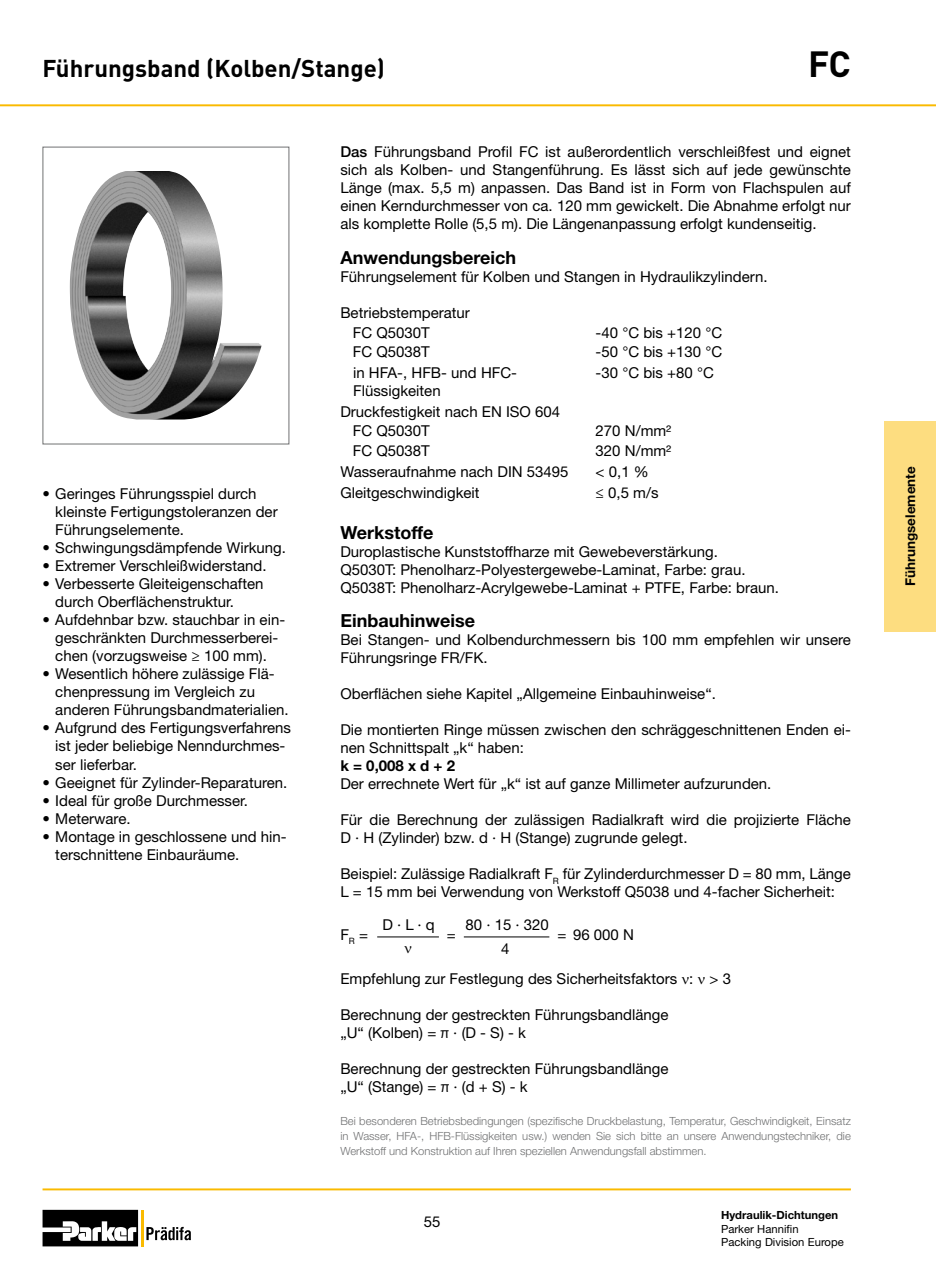
<style>
.page{position:relative;width:936px;height:1263px;background:#fff}
.page>*{position:absolute;margin:0;border:0;box-sizing:border-box;transform-origin:0 0}
.ProdName_big{font:700 36px "DINOT";color:#000}
.ProdName{font:700 24px "DINOT";color:#000}
.Fliesstext{font:700 18px "Helvetica Neue LT Std";color:#000}
.Fliesstext-2{font:15px/18px "Helvetica Neue LT Std";color:#000}
.Liste_links{font:15px/18px "Helvetica Neue LT Std";color:#000}
.Fliesstext-3{font:700 15px "Helvetica Neue LT Std";color:#000}
.Anfasser{font:700 13.5px "Helvetica Neue LT Std";color:#000}
.FootNote{font:300 11.25px/15px "Helvetica Neue LT Std";color:#707172;text-align:justify}
.Normal_reg{font:11.25px "Helvetica Neue LT Std";color:#000}
.t1{font:700 11.25px "Helvetica Neue LT Std";color:#000}
.s1{font-weight:500}
</style>
<div class="page">
<svg style="left:146px;top:1227px;width:45px;height:13px"></svg>
<svg style="left:43px;top:1210px;width:95px;height:36px"></svg>
<hr style="left:141px;top:1210px;width:2px;height:36px;background:#faba00">
<hr style="left:0;top:104px;width:935px;height:2px;background:#faba00">
<hr style="left:43px;top:1188px;width:807px;height:2px;background:#faba00">
<div style="left:884px;top:421px;width:51px;height:210px;background:#fddd80"></div>
<img style="left:70px;top:171px;width:191px;height:249px">
<hr style="left:377px;top:936px;width:62px;height:1px;background:#000">
<hr style="left:464px;top:936px;width:85px;height:1px;background:#000">
<p class="ProdName" style="left:43px;top:52px;width:344px">Führungsband (Kolben/Stange)</p>
<p class="ProdName_big" style="left:808px;top:40px;width:44px">FC</p>
<p class="Fliesstext-2" style="left:340px;top:143px;width:512px;text-align:justify"><span class="s1">Das</span> Führungsband Profil FC ist außerordentlich verschleißfest und eignet sich als Kolben- und Stangenführung. Es lässt sich auf jede gewünschte Länge (max. 5,5 m) anpassen. Das Band ist in Form von Flachspulen auf einen Kerndurchmesser von ca. 120 mm gewickelt. Die Abnahme erfolgt nur als komplette Rolle (5,5 m). Die Längenanpassung erfolgt kundenseitig.</p>
<p class="Fliesstext" style="left:340px;top:246px;width:177px">Anwendungsbereich</p>
<p class="Fliesstext-2" style="left:340px;top:267px;width:429px">Führungselement für Kolben und Stangen in Hydraulikzylindern.</p>
<p class="Fliesstext-2" style="left:340px;top:303px;width:131px">Betriebstemperatur</p>
<p class="Fliesstext-2" style="left:353px;top:323px;width:78px">FC Q5030T</p>
<p class="Fliesstext-2" style="left:353px;top:342px;width:78px">FC Q5038T</p>
<p class="Fliesstext-2" style="left:595px;top:323px;width:128px">-40 °C bis +120 °C</p>
<p class="Fliesstext-2" style="left:595px;top:342px;width:128px">-50 °C bis +130 °C</p>
<p class="Liste_links" style="left:55px;top:485px;width:224px;text-indent:-13px">• Geringes Führungsspiel durch kleinste Fertigungstoleranzen der<br>Führungselemente.</p>
<p class="Liste_links" style="left:43px;top:539px;width:245px">• Schwingungsdämpfende Wirkung.</p>
<p class="Liste_links" style="left:43px;top:557px;width:225px">• Extremer Verschleißwiderstand.</p>
<p class="Liste_links" style="left:55px;top:575px;width:210px;text-indent:-13px">• Verbesserte Gleiteigenschaften durch Oberflächenstruktur.</p>
<p class="Liste_links" style="left:43px;top:611px;width:244px;text-align:center">• Aufdehnbar bzw. stauchbar in ein&shy;geschränkten Durchmesserberei&shy;chen (vorzugsweise ≥ 100 mm).</p>
<p class="Liste_links" style="left:55px;top:665px;width:235px;text-indent:-13px">• Wesentlich höhere zulässige Flä&shy;chenpressung im Vergleich zu anderen Führungsbandmaterialien.</p>
<p class="Liste_links" style="left:55px;top:719px;width:237px;text-indent:-13px">• Aufgrund des Fertigungsverfahrens ist jeder beliebige Nenndurchmes&shy;ser lieferbar.</p>
<p class="Liste_links" style="left:43px;top:773px;width:246px">• Geeignet für Zylinder-Reparaturen.</p>
<p class="Liste_links" style="left:43px;top:791px;width:207px">• Ideal für große Durchmesser.</p>
<p class="Liste_links" style="left:43px;top:809px;width:90px">• Meterware.</p>
<p class="Liste_links" style="left:55px;top:827px;width:233px;text-indent:-13px">• Montage in geschlossene und hin&shy;terschnittene Einbauräume.</p>
<p class="Fliesstext-2" style="left:353px;top:363px;width:164px">in HFA-, HFB- und HFC-<br>Flüssigkeiten</p>
<p class="Fliesstext-2" style="left:595px;top:363px;width:120px">-30 °C bis +80 °C</p>
<p class="Fliesstext-2" style="left:340px;top:402px;width:221px">Druckfestigkeit nach EN ISO 604</p>
<p class="Fliesstext-2" style="left:353px;top:422px;width:78px">FC Q5030T</p>
<p class="Fliesstext-2" style="left:353px;top:441px;width:78px">FC Q5038T</p>
<p class="Fliesstext-2" style="left:595px;top:422px;width:77px">270 N/mm²</p>
<p class="Fliesstext-2" style="left:595px;top:441px;width:77px">320 N/mm²</p>
<p class="Fliesstext-2" style="left:340px;top:462px;width:230px">Wasseraufnahme nach DIN 53495</p>
<p class="Fliesstext-2" style="left:595px;top:462px;width:55px">&lt; 0,1 %</p>
<p class="Fliesstext-2" style="left:340px;top:484px;width:141px">Gleitgeschwindigkeit</p>
<p class="Fliesstext-2" style="left:595px;top:484px;width:64px">≤ 0,5 m/s</p>
<p class="Fliesstext" style="left:340px;top:521px;width:94px">Werkstoffe</p>
<p class="Fliesstext-2" style="left:340px;top:542px;width:379px">Duroplastische Kunststoffharze mit Gewebeverstärkung.</p>
<p class="Fliesstext-2" style="left:340px;top:560px;width:406px">Q5030T: Phenolharz-Polyestergewebe-Laminat, Farbe: grau.</p>
<p class="Fliesstext-2" style="left:340px;top:578px;width:440px">Q5038T: Phenolharz-Acrylgewebe-Laminat + PTFE, Farbe: braun.</p>
<p class="Fliesstext" style="left:340px;top:609px;width:136px">Einbauhinweise</p>
<p class="Fliesstext-2" style="left:340px;top:630px;width:512px">Bei Stangen- und Kolbendurchmessern bis 100 mm empfehlen wir unsere<br>Führungsringe FR/FK.</p>
<p class="Fliesstext-2" style="left:340px;top:684px;width:377px">Oberflächen siehe Kapitel „Allgemeine Einbauhinweise“.</p>
<p class="Fliesstext-2" style="left:340px;top:720px;width:512px">Die montierten Ringe müssen zwischen den schräggeschnittenen Enden ei&shy;nen Schnittspalt „k“ haben:</p>
<p class="Fliesstext-3" style="left:340px;top:756px;width:116px">k = 0,008 x d + 2</p>
<p class="Fliesstext-2" style="left:340px;top:774px;width:432px">Der errechnete Wert für „k“ ist auf ganze Millimeter aufzurunden.</p>
<p class="Fliesstext-2" style="left:340px;top:810px;width:512px">Für die Berechnung der zulässigen Radialkraft wird die projizierte Fläche</p>
<p class="Fliesstext-2" style="left:340px;top:828px;width:348px">D ∙ H (Zylinder) bzw. d ∙ H (Stange) zugrunde gelegt.</p>
<p class="Fliesstext-2" style="left:340px;top:864px;width:512px">Beispiel: Zulässige Radialkraft F<sub>R</sub> für Zylinderdurchmesser D = 80 mm, Länge<br>L = 15 mm bei Verwendung von Werkstoff Q5038 und 4-facher Sicherheit:</p>
<p class="Fliesstext-2" style="left:557px;top:926px;width:78px">= 96 000 N</p>
<p class="Fliesstext-2" style="left:382px;top:916px;width:54px">D · L · q</p>
<p class="Fliesstext-2" style="left:465px;top:916px;width:85px">80 · 15 · 320</p>
<p class="Fliesstext-2" style="left:340px;top:926px;width:29px">F<sub>R</sub> =</p>
<p class="Fliesstext-2" style="left:447px;top:926px;width:10px">=</p>
<p class="Fliesstext-2" style="left:501px;top:939px;width:10px">4</p>
<p class="Fliesstext-2" style="left:340px;top:969px;width:392px">Empfehlung zur Festlegung des Sicherheitsfaktors : &gt; 3</p>
<p class="Fliesstext-2" style="left:340px;top:1005px;width:329px">Berechnung der gestreckten Führungsbandlänge</p>
<p class="Fliesstext-2" style="left:340px;top:1023px;width:187px">„U“ (Kolben) = π ∙ (D - S) - k</p>
<p class="Fliesstext-2" style="left:340px;top:1059px;width:329px">Berechnung der gestreckten Führungsbandlänge</p>
<p class="Fliesstext-2" style="left:340px;top:1077px;width:189px">„U“ (Stange) = π ∙ (d + S) - k</p>
<p class="FootNote" style="left:340px;top:1114px;width:512px">Bei besonderen Betriebsbedingungen (spezifische Druckbelastung, Temperatur, Geschwindigkeit, Einsatz in Wasser, HFA-, HFB-Flüssigkeiten usw.) wenden Sie sich bitte an unsere Anwendungstechniker, die Werkstoff und Konstruktion auf Ihren speziellen Anwendungsfall abstimmen.</p>
<p class="Fliesstext-2" style="left:424px;top:1212px;width:18px">55</p>
<p class="t1" style="left:721px;top:1208px;width:119px">Hydraulik-Dichtungen</p>
<p class="Normal_reg" style="left:721px;top:1222px;width:79px">Parker Hannifin</p>
<p class="Normal_reg" style="left:721px;top:1235px;width:124px">Packing Division Europe</p>
<p class="Anfasser" style="left:902px;top:586px;width:122px;rotate:-90deg">Führungselemente</p>
</div>
